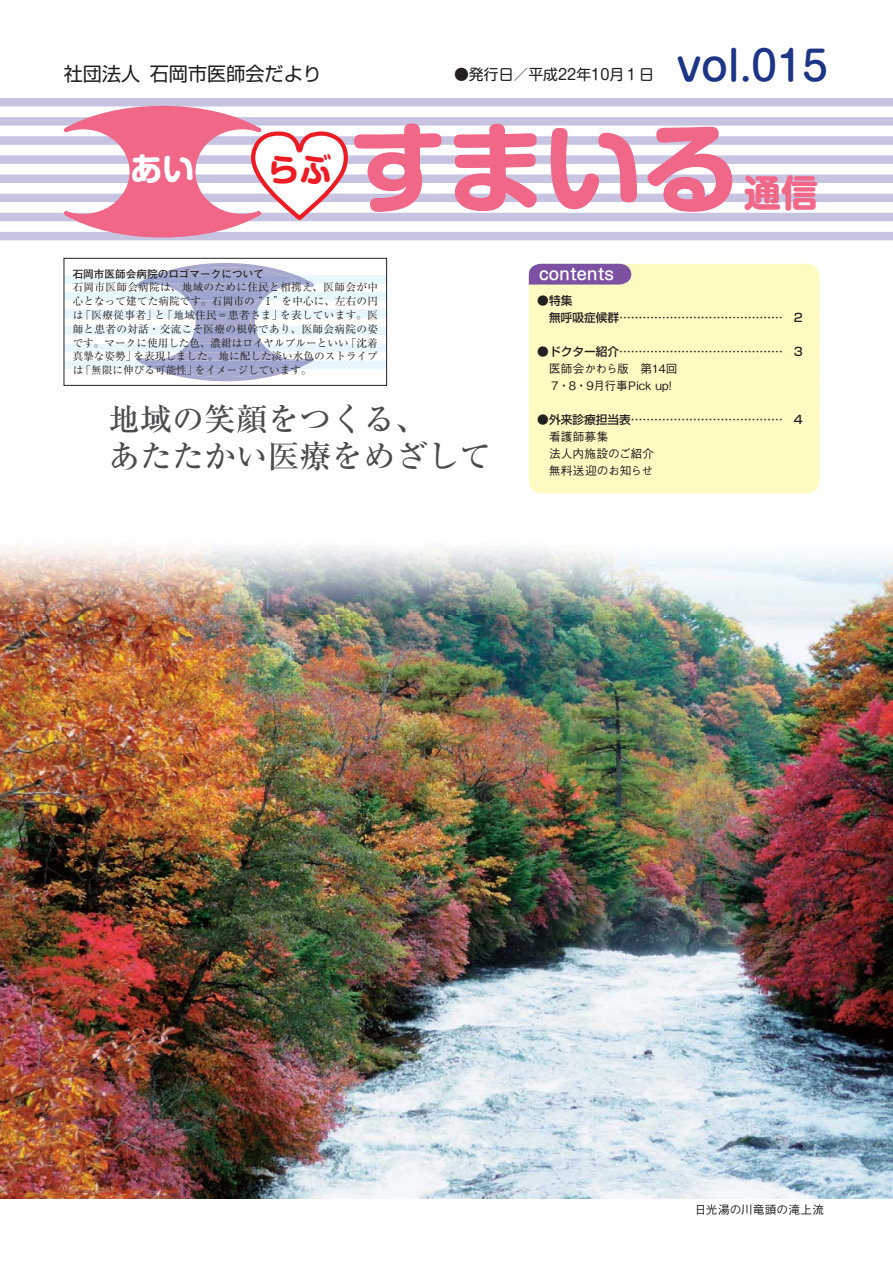
<style>
.page{position:relative;width:893px;height:1263px;background:#fff}
.page>*{position:absolute;margin:0;border:0;box-sizing:border-box;transform-origin:0 0}
.t1{font:97.8px "Shin M Go Pro Bold 90 msp RKSJ H";color:#f16787}
.t2{font:40.35px "Shin M Go Pro Medium 90 msp RKSJ H";color:#1d3587}
.t3{font:37.2px "Shin M Go Pro Bold 90 msp RKSJ H";color:#f16787}
.t4{font:31.95px/37.2px "Ryumin Pro Medium 90 msp RKSJ H";color:#4c4c4e}
.t5{font:31.95px "Shin M Go Pro Bold 90 msp RKSJ H";color:#fff}
.t6{font:31.95px "Shin M Go Pro Bold 90 msp RKSJ H";color:#ed1c24}
.t7{font:19.2px "Shin Go Pro Regular 90 msp RKSJ H";color:#231f20}
.t8{font:15.9px "Shin M Go Pro Medium 90 msp RKSJ H";color:#fff}
.t9{font:14.85px "Shin M Go Pro Regular 90 msp RKSJ H";color:#231f20}
.t10{font:11.7px/17px "Shin Go Pro Medium 90 msp RKSJ H";color:#231f20}
.t11{font:11.7px/17px "Gothic BBB Pro Medium 90 msp RKSJ H";color:#231f20}
.t12{font:10.65px/13.8px "Ryumin Pro Regular 90 msp RKSJ H";color:#231f20;text-align:justify}
.t13{font:10.65px "Futo Go B101 Pro Bold 90 msp RKSJ H";color:#231f20}
</style>
<div class="page">
<div style="left:0;top:98px;width:893px;height:9px;background:#c7c4e2"></div>
<div style="left:0;top:117px;width:893px;height:9px;background:#c7c4e2"></div>
<div style="left:0;top:136px;width:893px;height:9px;background:#c7c4e2"></div>
<div style="left:0;top:155px;width:893px;height:9px;background:#c7c4e2"></div>
<div style="left:0;top:175px;width:893px;height:8px;background:#c7c4e2"></div>
<div style="left:0;top:194px;width:893px;height:8px;background:#c7c4e2"></div>
<div style="left:0;top:213px;width:893px;height:8px;background:#c7c4e2"></div>
<div style="left:0;top:232px;width:893px;height:8px;background:#c7c4e2"></div>
<img style="left:0;top:383px;width:893px;height:816px">
<div style="left:529px;top:264px;width:290px;height:229px;background:#fffac2;border-radius:13px"></div>
<svg style="left:529px;top:264px;width:102px;height:21px;background:#8259a3"></svg>
<svg style="left:64px;top:263px;width:428px;height:212px"></svg>
<div style="left:64px;top:258px;width:323px;height:128px;border:1px solid #231f20"></div>
<svg style="left:27px;top:105px;width:323px;height:133px"></svg>
<h3 class="t7" style="left:64px;top:66px;width:260px">社団法人　石岡市医師会だより</h3>
<h3 class="t9" style="left:454px;top:69px;width:201px">●発行日／平成22年10月１日</h3>
<h2 class="t2" style="left:677px;top:51px;width:153px">vol.015</h2>
<h3 class="t5" style="left:131px;top:157px;width:65px">あい</h3>
<h3 class="t6" style="left:268px;top:158px;width:65px">らぶ</h3>
<h1 class="t1" style="left:349px;top:132px;width:393px">すまいる</h1>
<h3 class="t3" style="left:744px;top:179px;width:76px">通信</h3>
<p class="t13" style="left:73px;top:270px;width:193px">石岡市医師会病院のロゴマークについて</p>
<p class="t12" style="left:73px;top:282px;width:307px">石岡市医師会病院は、地域のために住民と相携え、医師会が中心となって建てた病院です。石岡市の“Ｉ”を中心に、左右の円は「医療従事者」と「地域住民＝患者さま」を表しています。医師と患者の対話・交流こそ医療の根幹であり、医師会病院の姿です。マークに使用した色、濃紺はロイヤルブルーといい「沈着真摯な姿勢」を表現しました。地に配した淡い水色のストライプは「無限に伸びる可能性」をイメージしています。</p>
<h3 class="t4" style="left:108px;top:404px;width:384px">地域の笑顔をつくる、<br>あたたかい医療をめざして</h3>
<h3 class="t8" style="left:539px;top:268px;width:76px">contents</h3>
<p class="t10" style="left:537px;top:293px;width:268px">●特集<br>　無呼吸症候群…………………………………… ２</p>
<p class="t10" style="left:537px;top:344px;width:268px">●ドクター紹介…………………………………… ３</p>
<p class="t11" style="left:549px;top:361px;width:130px">医師会かわら版　第14回<br>７・8・9月行事Pick up!</p>
<p class="t10" style="left:537px;top:412px;width:268px">●外来診療担当表………………………………… ４</p>
<p class="t11" style="left:537px;top:429px;width:118px">　看護師募集<br>　法人内施設のご紹介　無料送迎のお知らせ</p>
<p class="t11" style="left:695px;top:1203px;width:131px">日光湯の川竜頭の滝上流</p>
</div>
